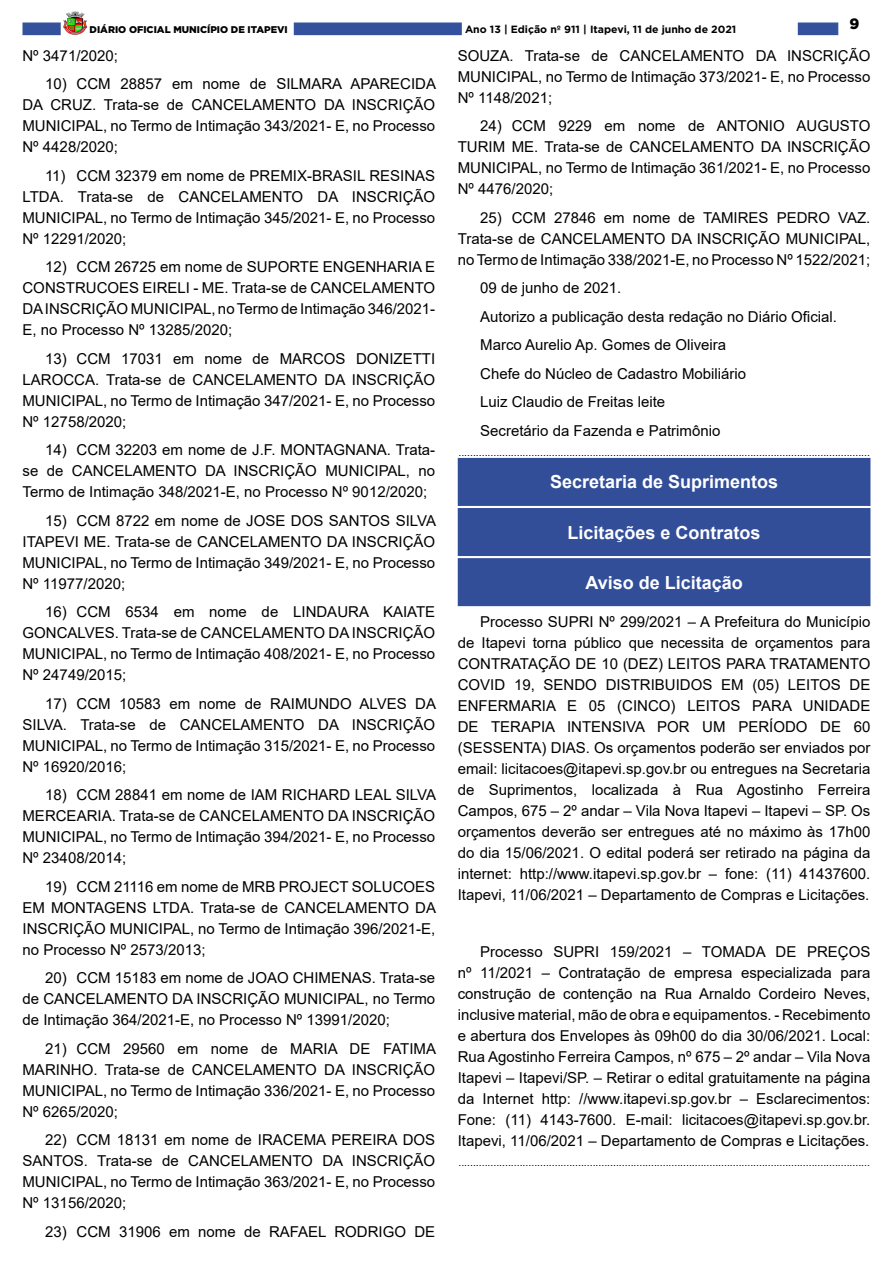
<style>
.page{position:relative;width:893px;height:1263px;background:#fff}
.page>*{position:absolute;margin:0;border:0;box-sizing:border-box;transform-origin:0 0}
.t1{font:700 18px "Arial";color:#fff}
._2_-_Corpo{font:15px/21px "Arial";color:#000;text-align:justify}
.t2{font:900 15px "Gotham";color:#000}
._4_-_Fim{font:10.5px "Arial";color:#000}
.t3{font:700 10.5px "Gotham";color:#000}
.t4{font:900 9.75px "Gotham";color:#000}
</style>
<div class="page">
<div style="left:22px;top:23px;width:39px;height:12px;background:#34519d;border:1px solid #334f9b"></div>
<div style="left:798px;top:23px;width:40px;height:12px;background:#34519d"></div>
<img style="left:63px;top:11px;width:24px;height:24px">
<div style="left:294px;top:23px;width:168px;height:12px;background:#34519d"></div>
<div style="left:458px;top:458px;width:412px;height:47px;background:#324e99"></div>
<div style="left:458px;top:458px;width:412px;height:48px;border:1px solid #324e99"></div>
<div style="left:458px;top:509px;width:412px;height:46px;background:#324e99"></div>
<div style="left:458px;top:508px;width:412px;height:48px;border:1px solid #324e99"></div>
<div style="left:458px;top:559px;width:412px;height:47px;background:#324e99"></div>
<div style="left:458px;top:558px;width:412px;height:48px;border:1px solid #324e99"></div>
<p class="t4" style="left:90px;top:23px;width:200px">DIÁRIO OFICIAL MUNICÍPIO DE ITAPEVI</p>
<p class="t3" style="left:465px;top:22px;width:273px">Ano 13 | Edição nº 911 | Itapevi, 11 de junho de 2021</p>
<p class="t2" style="left:849px;top:13px;width:11px">9</p>
<p class="_2_-_Corpo" style="left:22px;top:45px;width:97px">Nº 3471/2020;</p>
<p class="_2_-_Corpo" style="left:22px;top:73px;width:415px;text-indent:22px">10) CCM 28857 em nome de SILMARA APARECIDA DA CRUZ. Trata-se de CANCELAMENTO DA INSCRIÇÃO MUNICIPAL, no Termo de Intimação 343/2021- E, no Processo Nº 4428/2020;</p>
<p class="_2_-_Corpo" style="left:22px;top:165px;width:414px;text-indent:22px">11) CCM 32379 em nome de PREMIX-BRASIL RESINAS LTDA. Trata-se de CANCELAMENTO DA INSCRIÇÃO MUNICIPAL, no Termo de Intimação 345/2021- E, no Processo Nº 12291/2020;</p>
<p class="_2_-_Corpo" style="left:22px;top:256px;width:414px;text-indent:22px">12) CCM 26725 em nome de SUPORTE ENGENHARIA E CONSTRUCOES EIRELI - ME. Trata-se de CANCELAMENTO DA INSCRIÇÃO MUNICIPAL, no Termo de Intimação 346/2021- E, no Processo Nº 13285/2020;</p>
<p class="_2_-_Corpo" style="left:22px;top:348px;width:414px;text-indent:22px">13) CCM 17031 em nome de MARCOS DONIZETTI LAROCCA. Trata-se de CANCELAMENTO DA INSCRIÇÃO MUNICIPAL, no Termo de Intimação 347/2021- E, no Processo Nº 12758/2020;</p>
<p class="_2_-_Corpo" style="left:22px;top:439px;width:414px;text-indent:22px">14) CCM 32203 em nome de J.F. MONTAGNANA. Trata&shy;se de CANCELAMENTO DA INSCRIÇÃO MUNICIPAL, no Termo de Intimação 348/2021-E, no Processo Nº 9012/2020;</p>
<p class="_2_-_Corpo" style="left:22px;top:510px;width:415px;text-indent:22px">15) CCM 8722 em nome de JOSE DOS SANTOS SILVA ITAPEVI ME. Trata-se de CANCELAMENTO DA INSCRIÇÃO MUNICIPAL, no Termo de Intimação 349/2021- E, no Processo Nº 11977/2020;</p>
<p class="_2_-_Corpo" style="left:22px;top:601px;width:414px;text-indent:22px">16) CCM 6534 em nome de LINDAURA KAIATE GONCALVES. Trata-se de CANCELAMENTO DA INSCRIÇÃO MUNICIPAL, no Termo de Intimação 408/2021- E, no Processo Nº 24749/2015;</p>
<p class="_2_-_Corpo" style="left:22px;top:693px;width:415px;text-indent:22px">17) CCM 10583 em nome de RAIMUNDO ALVES DA SILVA. Trata-se de CANCELAMENTO DA INSCRIÇÃO MUNICIPAL, no Termo de Intimação 315/2021- E, no Processo Nº 16920/2016;</p>
<p class="_2_-_Corpo" style="left:22px;top:784px;width:415px;text-indent:22px">18) CCM 28841 em nome de IAM RICHARD LEAL SILVA MERCEARIA. Trata-se de CANCELAMENTO DA INSCRIÇÃO MUNICIPAL, no Termo de Intimação 394/2021- E, no Processo Nº 23408/2014;</p>
<p class="_2_-_Corpo" style="left:22px;top:876px;width:415px;text-indent:22px">19) CCM 21116 em nome de MRB PROJECT SOLUCOES EM MONTAGENS LTDA. Trata-se de CANCELAMENTO DA INSCRIÇÃO MUNICIPAL, no Termo de Intimação 396/2021-E, no Processo Nº 2573/2013;</p>
<p class="_2_-_Corpo" style="left:22px;top:967px;width:414px;text-indent:22px">20) CCM 15183 em nome de JOAO CHIMENAS. Trata-se de CANCELAMENTO DA INSCRIÇÃO MUNICIPAL, no Termo de Intimação 364/2021-E, no Processo Nº 13991/2020;</p>
<p class="_2_-_Corpo" style="left:22px;top:1038px;width:415px;text-indent:22px">21) CCM 29560 em nome de MARIA DE FATIMA MARINHO. Trata-se de CANCELAMENTO DA INSCRIÇÃO MUNICIPAL, no Termo de Intimação 336/2021- E, no Processo Nº 6265/2020;</p>
<p class="_2_-_Corpo" style="left:22px;top:1129px;width:414px;text-indent:22px">22) CCM 18131 em nome de IRACEMA PEREIRA DOS SANTOS. Trata-se de CANCELAMENTO DA INSCRIÇÃO MUNICIPAL, no Termo de Intimação 363/2021- E, no Processo Nº 13156/2020;</p>
<p class="_2_-_Corpo" style="left:45px;top:1221px;width:392px">23) CCM 31906 em nome de RAFAEL RODRIGO DE</p>
<p class="_2_-_Corpo" style="left:458px;top:45px;width:414px">SOUZA. Trata-se de CANCELAMENTO DA INSCRIÇÃO MUNICIPAL, no Termo de Intimação 373/2021- E, no Processo Nº 1148/2021;</p>
<p class="_2_-_Corpo" style="left:458px;top:115px;width:414px;text-indent:22px">24) CCM 9229 em nome de ANTONIO AUGUSTO TURIM ME. Trata-se de CANCELAMENTO DA INSCRIÇÃO MUNICIPAL, no Termo de Intimação 361/2021- E, no Processo Nº 4476/2020;</p>
<p class="_2_-_Corpo" style="left:458px;top:207px;width:414px;text-indent:22px">25) CCM 27846 em nome de TAMIRES PEDRO VAZ.<br>Trata-se de CANCELAMENTO DA INSCRIÇÃO MUNICIPAL, no Termo de Intimação 338/2021-E, no Processo Nº 1522/2021;</p>
<p class="_2_-_Corpo" style="left:480px;top:277px;width:142px">09 de junho de 2021.</p>
<p class="_2_-_Corpo" style="left:480px;top:306px;width:358px">Autorizo a publicação desta redação no Diário Oficial.</p>
<p class="_2_-_Corpo" style="left:480px;top:334px;width:247px">Marco Aurelio Ap. Gomes de Oliveira</p>
<p class="_2_-_Corpo" style="left:480px;top:363px;width:267px">Chefe do Núcleo de Cadastro Mobiliário</p>
<p class="_2_-_Corpo" style="left:480px;top:391px;width:187px">Luiz Claudio de Freitas leite</p>
<p class="_2_-_Corpo" style="left:480px;top:420px;width:242px">Secretário da Fazenda e Patrimônio</p>
<p class="_4_-_Fim" style="left:458px;top:445px;width:413px">.............................................................................................................................................</p>
<p class="t1" style="left:550px;top:469px;width:230px">Secretaria de Suprimentos</p>
<p class="t1" style="left:568px;top:520px;width:195px">Licitações e Contratos</p>
<p class="t1" style="left:585px;top:570px;width:159px">Aviso de Licitação</p>
<p class="_2_-_Corpo" style="left:458px;top:611px;width:414px;text-indent:22px">Processo SUPRI Nº 299/2021 – A Prefeitura do Município de Itapevi torna público que necessita de orçamentos para CONTRATAÇÃO DE 10 (DEZ) LEITOS PARA TRATAMENTO COVID 19, SENDO DISTRIBUIDOS EM (05) LEITOS DE ENFERMARIA E 05 (CINCO) LEITOS PARA UNIDADE DE TERAPIA INTENSIVA POR UM PERÍODO DE 60 (SESSENTA) DIAS. Os orçamentos poderão ser enviados por email: licitacoes@itapevi.sp.gov.br ou entregues na Secretaria de Suprimentos, localizada à Rua Agostinho Ferreira Campos, 675 – 2º andar – Vila Nova Itapevi – Itapevi – SP. Os orçamentos deverão ser entregues até no máximo às 17h00 do dia 15/06/2021. O edital poderá ser retirado na página da internet: http://www.itapevi.sp.gov.br – fone: (11) 41437600.<br>Itapevi, 11/06/2021 – Departamento de Compras e Licitações.</p>
<p class="_2_-_Corpo" style="left:458px;top:941px;width:414px;text-indent:22px">Processo SUPRI 159/2021 – TOMADA DE PREÇOS nº 11/2021 – Contratação de empresa especializada para construção de contenção na Rua Arnaldo Cordeiro Neves, inclusive material, mão de obra e equipamentos. - Recebimento e abertura dos Envelopes às 09h00 do dia 30/06/2021. Local:<br>Rua Agostinho Ferreira Campos, nº 675 – 2º andar – Vila Nova Itapevi – Itapevi/SP. – Retirar o edital gratuitamente na página da Internet http: //www.itapevi.sp.gov.br – Esclarecimentos:<br>Fone: (11) 4143-7600. E-mail: licitacoes@itapevi.sp.gov.br.<br>Itapevi, 11/06/2021 – Departamento de Compras e Licitações.</p>
<p class="_4_-_Fim" style="left:458px;top:1155px;width:413px">.............................................................................................................................................</p>
</div>
